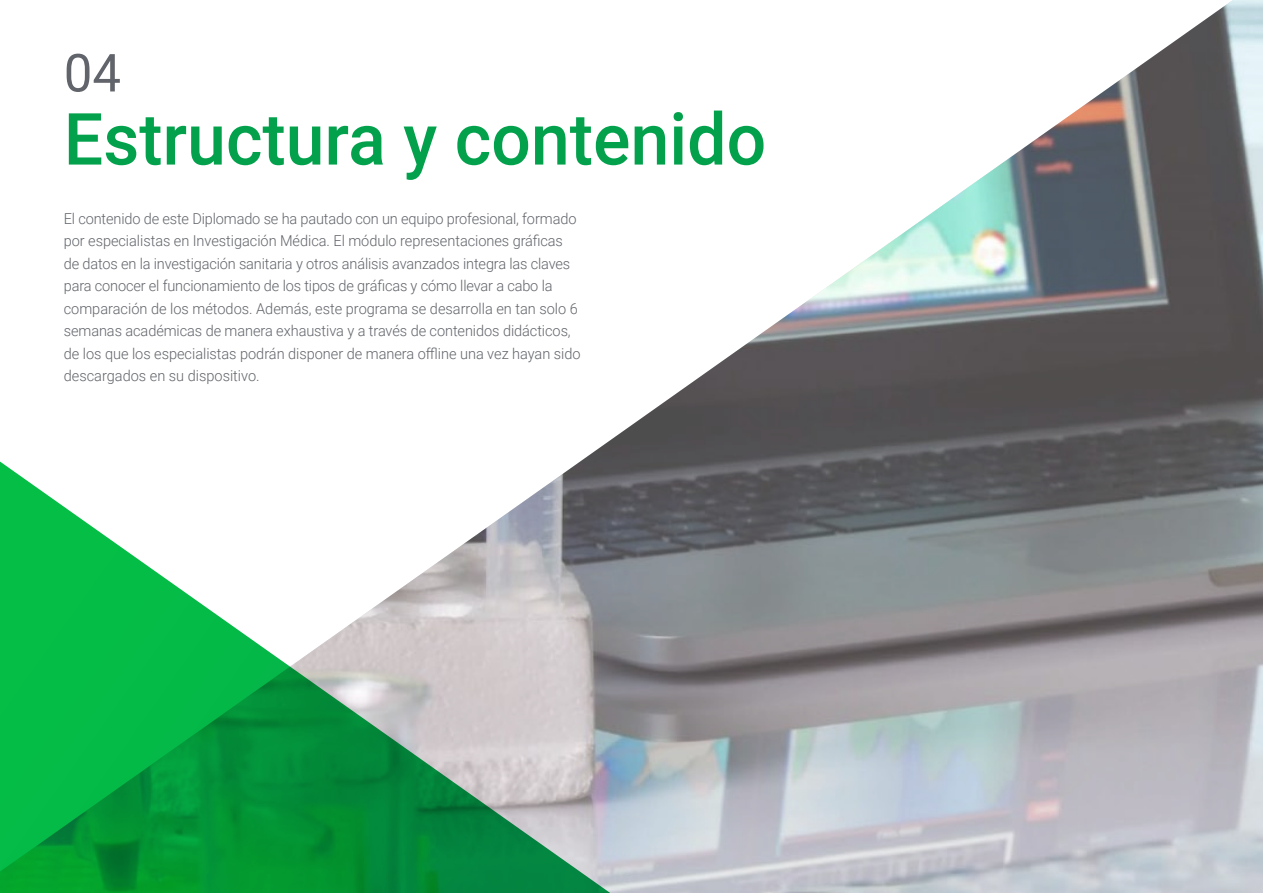
<style>
.page{position:relative;width:1263px;height:893px;background:#fff}
.page>*{position:absolute;margin:0;border:0;box-sizing:border-box;transform-origin:0 0}
.t1{font:500 72px "Roboto";color:#04a14d}
.t2{font:52.5px "Roboto";color:#61646a}
.t3{font:300 15px/22.5px "Roboto";letter-spacing:-.005em;color:#61646a}
</style>
<div class="page">
<img style="left:602px;top:0;width:661px;height:893px">
<svg style="left:0;top:446px;width:640px;height:447px"></svg>
<h2 class="t2" style="left:64px;top:36px;width:59px">04</h2>
<h1 class="t1" style="left:64px;top:89px;width:704px">Estructura y contenido</h1>
<p class="t3" style="left:64px;top:207px;width:518px">El contenido de este Diplomado se ha pautado con un equipo profesional, formado por especialistas en Investigación Médica. El módulo representaciones gráficas de datos en la investigación sanitaria y otros análisis avanzados integra las claves para conocer el funcionamiento de los tipos de gráficas y cómo llevar a cabo la comparación de los métodos. Además, este programa se desarrolla en tan solo 6 semanas académicas de manera exhaustiva y a través de contenidos didácticos, de los que los especialistas podrán disponer de manera offline una vez hayan sido descargados en su dispositivo.</p>
</div>
